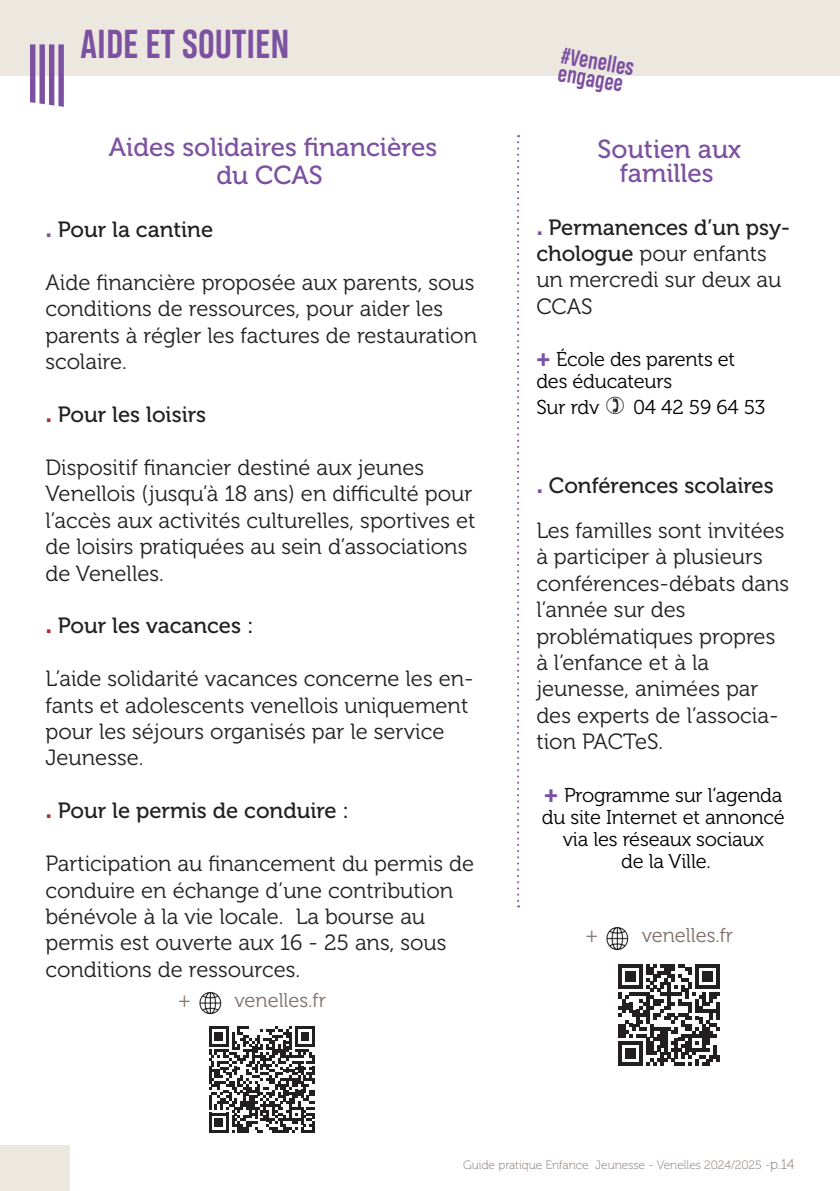
<style>
.page{position:relative;width:840px;height:1191px;background:#fff}
.page>*{position:absolute;margin:0;border:0;box-sizing:border-box;transform-origin:0 0}
.t1{font:700 38px "Heading Pro";color:#7c51a1}
.t2{font:26px "Museo 500";color:#7c51a1}
.t3{font:22px/26.4px "Museo 300";color:#231f20}
.t4{font:22px/26.4px "Museo 500";color:#231f20}
.t5{font:700 21.6px "Heading Pro";color:#7c51a1}
.t6{font:20px/22px "Museo 300";letter-spacing:-.01em;color:#000;text-align:center}
.t7{font:20px "Museo 300";color:#7f6f68}
.t8{font:12px "Museo 100";color:#7f6f68}
.s1{font-family:"Museo 900";color:#7c51a1}
.s2{font-family:"Museo 900";color:#b12a29}
.s3{font-family:"Museo 300"}
.s4{font-family:"Museo 900";font-size:22px;color:#7c51a1}
.s5{font-size:14px}
</style>
<div class="page">
<div style="left:0;top:0;width:839px;height:76px;background:#ece7df"></div>
<div style="left:0;top:1145px;width:70px;height:46px;background:#ece7df"></div>
<svg style="left:30px;top:44px;width:34px;height:63px"></svg>
<svg style="left:209px;top:1026px;width:106px;height:106px"></svg>
<img style="left:199px;top:992px;width:23px;height:23px">
<svg style="left:517px;top:135px;width:2px;height:772px"></svg>
<svg style="left:618px;top:964px;width:101px;height:101px"></svg>
<img style="left:606px;top:927px;width:23px;height:24px">
<h1 class="t1" style="left:81px;top:21px;width:210px">AIDE ET SOUTIEN</h1>
<p class="t2" style="left:109px;top:132px;width:329px">Aides solidaires financières</p>
<p class="t2" style="left:216px;top:161px;width:108px">du CCAS</p>
<p class="t4" style="left:45px;top:217px;width:169px"><span class="s1">.</span> Pour la cantine</p>
<p class="t3" style="left:45px;top:270px;width:433px">Aide financière proposée aux parents, sous conditions de ressources, pour aider les parents à régler les factures de restauration scolaire.</p>
<p class="t4" style="left:45px;top:402px;width:162px"><span class="s2">.</span> Pour les loisirs</p>
<p class="t3" style="left:45px;top:454px;width:431px">Dispositif financier destiné aux jeunes Venellois (jusqu’à 18 ans) en difficulté pour l’accès aux activités culturelles, sportives et de loisirs pratiquées au sein d’associations de Venelles.</p>
<p class="t4" style="left:45px;top:613px;width:209px"><span class="s2">.</span> Pour les vacances :</p>
<p class="t3" style="left:45px;top:666px;width:429px">L’aide solidarité vacances concerne les en&shy;fants et adolescents venellois uniquement pour les séjours organisés par le service Jeunesse.</p>
<p class="t4" style="left:45px;top:798px;width:305px"><span class="s2">.</span> Pour le permis de conduire :</p>
<p class="t3" style="left:45px;top:850px;width:430px">Participation au financement du permis de conduire en échange d’une contribution</p>
<p class="t3" style="left:45px;top:903px;width:381px">bénévole à la vie locale. La bourse au</p>
<p class="t3" style="left:45px;top:930px;width:402px">permis est ouverte aux 16 - 25 ans, sous conditions de ressources.</p>
<p class="t7" style="left:178px;top:989px;width:14px">+</p>
<p class="t7" style="left:234px;top:989px;width:93px">venelles.fr</p>
<p class="t5" style="left:563px;top:42px;width:75px;rotate:10deg">#Venelles</p>
<p class="t5" style="left:560px;top:60px;width:67px;rotate:10deg">engagee</p>
<p class="t2" style="left:597px;top:135px;width:145px">Soutien aux</p>
<p class="t2" style="left:619px;top:159px;width:95px">familles</p>
<p class="t4" style="left:536px;top:214px;width:255px"><span class="s1">.</span> Permanences d’un psy&shy;chologue <span class="s3">pour enfants</span></p>
<p class="t3" style="left:536px;top:267px;width:246px">un mercredi sur deux au<br>CCAS</p>
<p class="t6" style="left:536px;top:349px;width:200px"><span class="s4">+</span> École des parents et</p>
<p class="t6" style="left:536px;top:371px;width:137px">des éducateurs</p>
<p class="t6" style="left:536px;top:397px;width:64px">Sur rdv</p>
<p class="t6" style="left:632px;top:397px;width:134px">04 42 59 64 53</p>
<p class="t4" style="left:536px;top:473px;width:239px"><span class="s1">.</span> Conférences scolaires</p>
<p class="t3" style="left:536px;top:517px;width:254px">Les familles sont invitées à participer à plusieurs conférences-débats dans l’année sur des</p>
<p class="t3" style="left:536px;top:623px;width:240px">problématiques propres à l’enfance et à la</p>
<p class="t3" style="left:536px;top:676px;width:243px">jeunesse, animées par des experts de l’associa&shy;tion PACTeS.</p>
<p class="t6" style="left:541px;top:784px;width:244px"><span class="s4">+</span> Programme sur l’agenda du site Internet et annoncé via les réseaux sociaux</p>
<p class="t6" style="left:620px;top:850px;width:91px">de la Ville.</p>
<p class="t7" style="left:585px;top:924px;width:14px">+</p>
<p class="t7" style="left:641px;top:924px;width:93px">venelles.fr</p>
<p class="t8" style="left:463px;top:1158px;width:333px">Guide pratique Enfance Jeunesse - Venelles 2024/2025 -<span class="s5">p.14</span></p>
</div>
